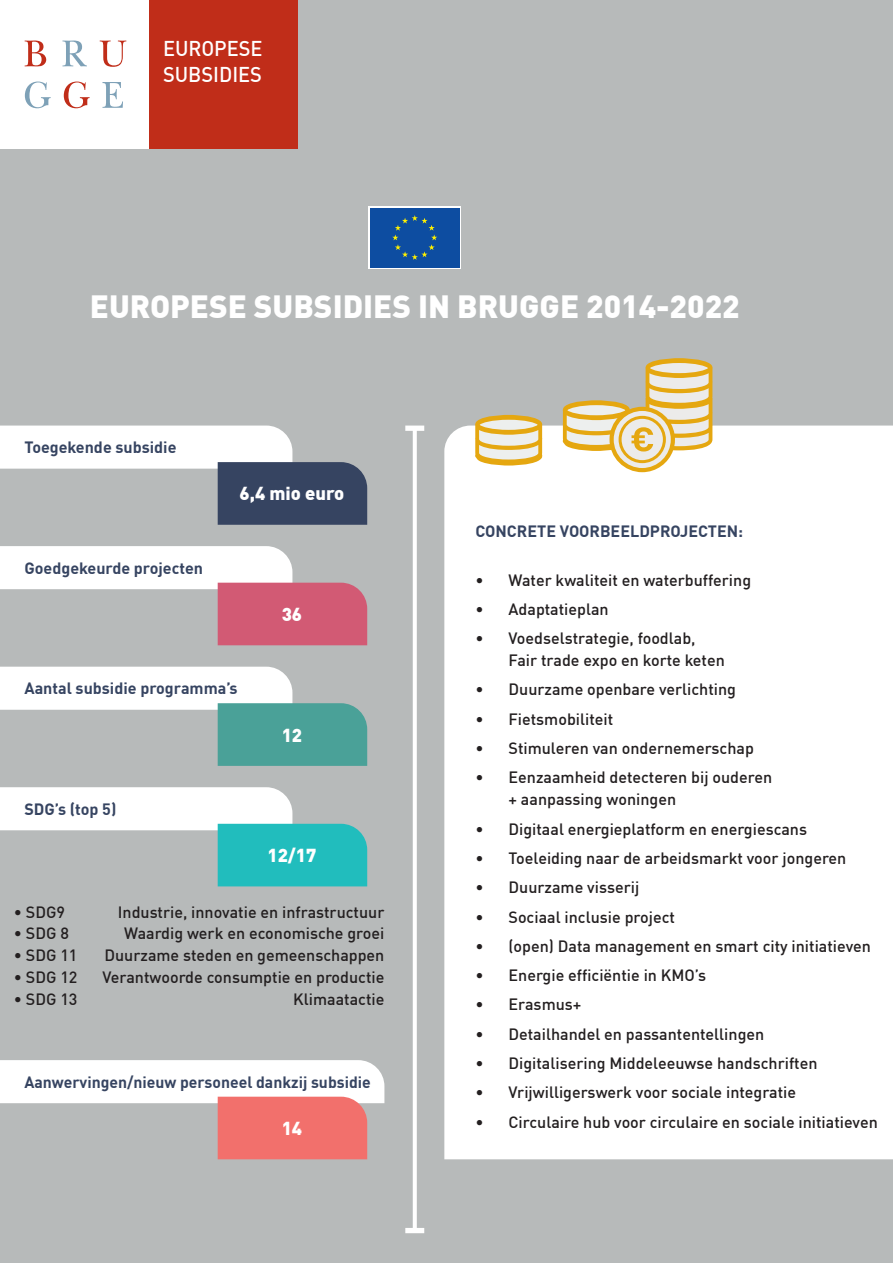
<style>
.page{position:relative;width:893px;height:1263px;background:#b7baba}
.page>*{position:absolute;margin:0;border:0;box-sizing:border-box;transform-origin:0 0}
.t1{font:900 31.5px "DIN Offc Pro";color:#fff}
.t2{font:500 21px/25.2px "DIN Offc Pro";color:#fff;scale:.95 1}
.t3{font:900 18.45px "DIN Offc Pro";color:#fff}
.t4{font:500 16.05px/21.9px "DIN Offc Pro";color:#231f20}
.t5{font:700 16.05px "DIN Offc Pro";color:#364461}
</style>
<div class="page">
<div style="left:0;top:0;width:149px;height:149px;background:#fff"></div>
<svg style="left:25px;top:40px;width:21px;height:26px"></svg>
<svg style="left:63px;top:41px;width:24px;height:25px"></svg>
<svg style="left:100px;top:41px;width:26px;height:26px"></svg>
<svg style="left:25px;top:82px;width:26px;height:26px"></svg>
<svg style="left:64px;top:82px;width:26px;height:26px"></svg>
<svg style="left:102px;top:82px;width:21px;height:26px"></svg>
<div style="left:149px;top:0;width:149px;height:149px;background:#c02d19"></div>
<svg style="left:405px;top:426px;width:19px;height:807px"></svg>
<div style="left:444px;top:426px;width:449px;height:733px;background:#fff"></div>
<svg style="left:0;top:426px;width:367px;height:99px"></svg>
<svg style="left:0;top:546px;width:367px;height:99px"></svg>
<svg style="left:0;top:667px;width:367px;height:99px"></svg>
<svg style="left:0;top:787px;width:367px;height:99px"></svg>
<svg style="left:0;top:1060px;width:384px;height:99px"></svg>
<svg style="left:475px;top:415px;width:67px;height:50px;background:#e7cd8a"></svg>
<svg style="left:563px;top:358px;width:149px;height:114px"></svg>
<svg style="left:368px;top:206px;width:93px;height:63px"></svg>
<div style="left:370px;top:208px;width:89px;height:59px;background:#0d4da1"></div>
<svg style="left:392px;top:215px;width:45px;height:45px"></svg>
<h2 class="t2" style="left:163px;top:34px;width:106px">EUROPESE<br>SUBSIDIES</h2>
<h1 class="t1" style="left:90px;top:279px;width:651px">EUROPESE SUBSIDIES IN BRUGGE 2014-2022</h1>
<p class="t5" style="left:24px;top:434px;width:154px">Toegekende subsidie</p>
<p class="t5" style="left:24px;top:555px;width:180px">Goedgekeurde projecten</p>
<p class="t3" style="left:240px;top:478px;width:106px">6,4 mio euro</p>
<p class="t3" style="left:282px;top:598px;width:22px">36</p>
<p class="t5" style="left:24px;top:675px;width:215px">Aantal subsidie programma’s</p>
<p class="t5" style="left:24px;top:796px;width:93px">SDG’s (top 5)</p>
<p class="t3" style="left:282px;top:719px;width:22px">12</p>
<p class="t3" style="left:267px;top:840px;width:50px">12/17</p>
<p class="t4" style="left:14px;top:899px;width:53px">• SDG9</p>
<p class="t4" style="left:118px;top:899px;width:268px">Industrie, innovatie en infrastructuur</p>
<p class="t4" style="left:14px;top:921px;width:57px">• SDG 8</p>
<p class="t4" style="left:124px;top:921px;width:262px">Waardig werk en economische groei</p>
<p class="t4" style="left:14px;top:942px;width:65px">• SDG 11</p>
<p class="t4" style="left:104px;top:942px;width:281px">Duurzame steden en gemeenschappen</p>
<p class="t4" style="left:14px;top:964px;width:65px">• SDG 12</p>
<p class="t4" style="left:102px;top:964px;width:283px">Verantwoorde consumptie en productie</p>
<p class="t4" style="left:14px;top:986px;width:65px">• SDG 13</p>
<p class="t4" style="left:293px;top:986px;width:93px">Klimaatactie</p>
<p class="t5" style="left:24px;top:1068px;width:348px">Aanwervingen/nieuw personeel dankzij subsidie</p>
<p class="t3" style="left:282px;top:1112px;width:22px">14</p>
<p class="t5" style="left:475px;top:518px;width:269px">CONCRETE VOORBEELDPROJECTEN:</p>
<p class="t4" style="left:475px;top:567px;width:277px">• Water kwaliteit en waterbuffering</p>
<p class="t4" style="left:475px;top:596px;width:135px">• Adaptatieplan</p>
<p class="t4" style="left:508px;top:626px;width:218px;text-indent:-33px">• Voedselstrategie, foodlab,<br>Fair trade expo en korte keten</p>
<p class="t4" style="left:475px;top:677px;width:262px">• Duurzame openbare verlichting</p>
<p class="t4" style="left:475px;top:706px;width:139px">• Fietsmobiliteit</p>
<p class="t4" style="left:475px;top:735px;width:280px">• Stimuleren van ondernemerschap</p>
<p class="t4" style="left:508px;top:765px;width:265px;text-indent:-33px">• Eenzaamheid detecteren bij ouderen + aanpassing woningen</p>
<p class="t4" style="left:475px;top:816px;width:333px">• Digitaal energieplatform en energiescans</p>
<p class="t4" style="left:475px;top:845px;width:372px">• Toeleiding naar de arbeidsmarkt voor jongeren</p>
<p class="t4" style="left:475px;top:874px;width:165px">• Duurzame visserij</p>
<p class="t4" style="left:475px;top:904px;width:201px">• Sociaal inclusie project</p>
<p class="t4" style="left:475px;top:933px;width:397px">• (open) Data management en smart city initiatieven</p>
<p class="t4" style="left:475px;top:962px;width:232px">• Energie efficiëntie in KMO’s</p>
<p class="t4" style="left:475px;top:992px;width:108px">• Erasmus+</p>
<p class="t4" style="left:475px;top:1021px;width:290px">• Detailhandel en passantentellingen</p>
<p class="t4" style="left:475px;top:1050px;width:344px">• Digitalisering Middeleeuwse handschriften</p>
<p class="t4" style="left:475px;top:1080px;width:322px">• Vrijwilligerswerk voor sociale integratie</p>
<p class="t4" style="left:475px;top:1109px;width:404px">• Circulaire hub voor circulaire en sociale initiatieven</p>
</div>
